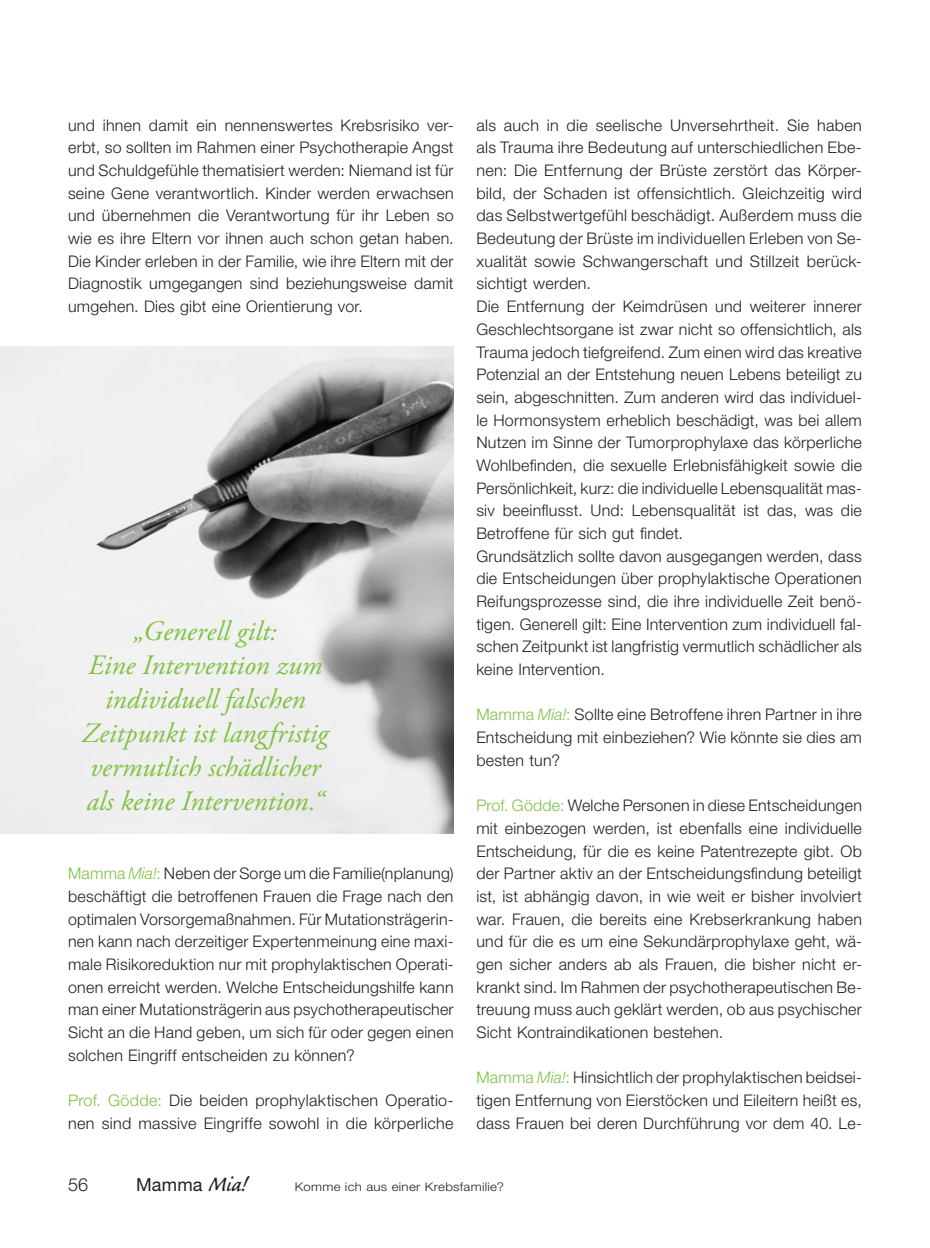
<style>
.page{position:relative;width:930px;height:1248px;background:#fff}
.page>*{position:absolute;margin:0;border:0;box-sizing:border-box;transform-origin:0 0}
.t1{font:italic 28px/34px "Adobe Garamond Pro";color:#7fc241;text-align:center}
.t2{font:18px "Helvetica Neue LT";letter-spacing:.01em;color:#231f20}
.t3{font:300 18px "Helvetica Neue LT";color:#231f20}
.t4{font:300 16px/22.6px "Helvetica Neue LT";letter-spacing:.015em;color:#231f20;text-align:justify}
.t5{font:300 12px "Helvetica Neue LT";letter-spacing:.025em;color:#231f20;scale:1.1 1}
.s1{color:#7fc241}
.s2{font-style:italic;color:#7fc241}
.s3{font-family:"Caliban";font-style:italic;font-size:28px}
</style>
<div class="page">
<img style="left:0;top:346px;width:454px;height:487px">
<p class="t4" style="left:68px;top:113px;width:387px">und ihnen damit ein nennenswertes Krebsrisiko ver&shy;erbt, so sollten im Rahmen einer Psychotherapie Angst und Schuldgefühle thematisiert werden: Niemand ist für seine Gene verantwortlich. Kinder werden erwachsen und übernehmen die Verantwortung für ihr Leben so wie es ihre Eltern vor ihnen auch schon getan haben.<br>Die Kinder erleben in der Familie, wie ihre Eltern mit der Diagnostik umgegangen sind beziehungsweise damit umgehen. Dies gibt eine Orientierung vor.</p>
<h1 class="t1" style="left:82px;top:614px;width:248px">„Generell gilt:<br>Eine Intervention zum individuell falschen<br>Zeitpunkt ist langfristig vermutlich schädlicher als keine Intervention.“</h1>
<p class="t4" style="left:68px;top:861px;width:387px"><span class="s1">Mamma</span> <span class="s2">Mia!</span><span class="s1">:</span> Neben der Sorge um die Familie(nplanung) beschäftigt die betroffenen Frauen die Frage nach den optimalen Vorsorgemaßnahmen. Für Mutationsträgerin&shy;nen kann nach derzeitiger Expertenmeinung eine maxi&shy;male Risikoreduktion nur mit prophylaktischen Operati&shy;onen erreicht werden. Welche Entscheidungshilfe kann man einer Mutationsträgerin aus psychotherapeutischer Sicht an die Hand geben, um sich für oder gegen einen solchen Eingriff entscheiden zu können?</p>
<p class="t4" style="left:68px;top:1088px;width:387px"><span class="s1">Prof. Gödde:</span> Die beiden prophylaktischen Operatio&shy;nen sind massive Eingriffe sowohl in die körperliche</p>
<p class="t4" style="left:476px;top:113px;width:387px;text-align:left">als auch in die seelische Unversehrtheit. Sie haben als Trauma ihre Bedeutung auf unterschiedlichen Ebe&shy;nen: Die Entfernung der Brüste zerstört das Körper&shy;bild, der Schaden ist offensichtlich. Gleichzeitig wird das Selbstwertgefühl beschädigt. Außerdem muss die Bedeutung der Brüste im individuellen Erleben von Se&shy;xualität sowie Schwangerschaft und Stillzeit berück&shy;sichtigt werden.<br>Die Entfernung der Keimdrüsen und weiterer innerer Geschlechtsorgane ist zwar nicht so offensichtlich, als Trauma jedoch tiefgreifend. Zum einen wird das kreative Potenzial an der Entstehung neuen Lebens beteiligt zu sein, abgeschnitten. Zum anderen wird das individuel&shy;le Hormonsystem erheblich beschädigt, was bei allem Nutzen im Sinne der Tumorprophylaxe das körperliche Wohlbefinden, die sexuelle Erlebnisfähigkeit sowie die Persönlichkeit, kurz: die individuelle Lebensqualität mas&shy;siv beeinflusst. Und: Lebensqualität ist das, was die Betroffene für sich gut findet.<br>Grundsätzlich sollte davon ausgegangen werden, dass die Entscheidungen über prophylaktische Operationen Reifungsprozesse sind, die ihre individuelle Zeit benö&shy;tigen. Generell gilt: Eine Intervention zum individuell fal&shy;schen Zeitpunkt ist langfristig vermutlich schädlicher als keine Intervention.</p>
<p class="t4" style="left:476px;top:703px;width:387px"><span class="s1">Mamma</span> <span class="s2">Mia!</span><span class="s1">:</span> Sollte eine Betroffene ihren Partner in ihre Entscheidung mit einbeziehen? Wie könnte sie dies am besten tun?</p>
<p class="t4" style="left:476px;top:793px;width:387px"><span class="s1">Prof. Gödde:</span> Welche Personen in diese Entscheidungen mit einbezogen werden, ist ebenfalls eine individuelle Entscheidung, für die es keine Patentrezepte gibt. Ob der Partner aktiv an der Entscheidungsfindung beteiligt ist, ist abhängig davon, in wie weit er bisher involviert war. Frauen, die bereits eine Krebserkrankung haben und für die es um eine Sekundärprophylaxe geht, wä&shy;gen sicher anders ab als Frauen, die bisher nicht er&shy;krankt sind. Im Rahmen der psychotherapeutischen Be&shy;treuung muss auch geklärt werden, ob aus psychischer Sicht Kontraindikationen bestehen.</p>
<p class="t4" style="left:476px;top:1065px;width:387px"><span class="s1">Mamma</span> <span class="s2">Mia!</span><span class="s1">:</span> Hinsichtlich der prophylaktischen beidsei&shy;tigen Entfernung von Eierstöcken und Eileitern heißt es, dass Frauen bei deren Durchführung vor dem 40. Le-</p>
<p class="t3" style="left:68px;top:1173px;width:22px">56</p>
<p class="t2" style="left:136px;top:1173px;width:113px">Mamma <span class="s3">Mia!</span></p>
<p class="t5" style="left:295px;top:1179px;width:192px">Komme ich aus einer Krebsfamilie?</p>
</div>
